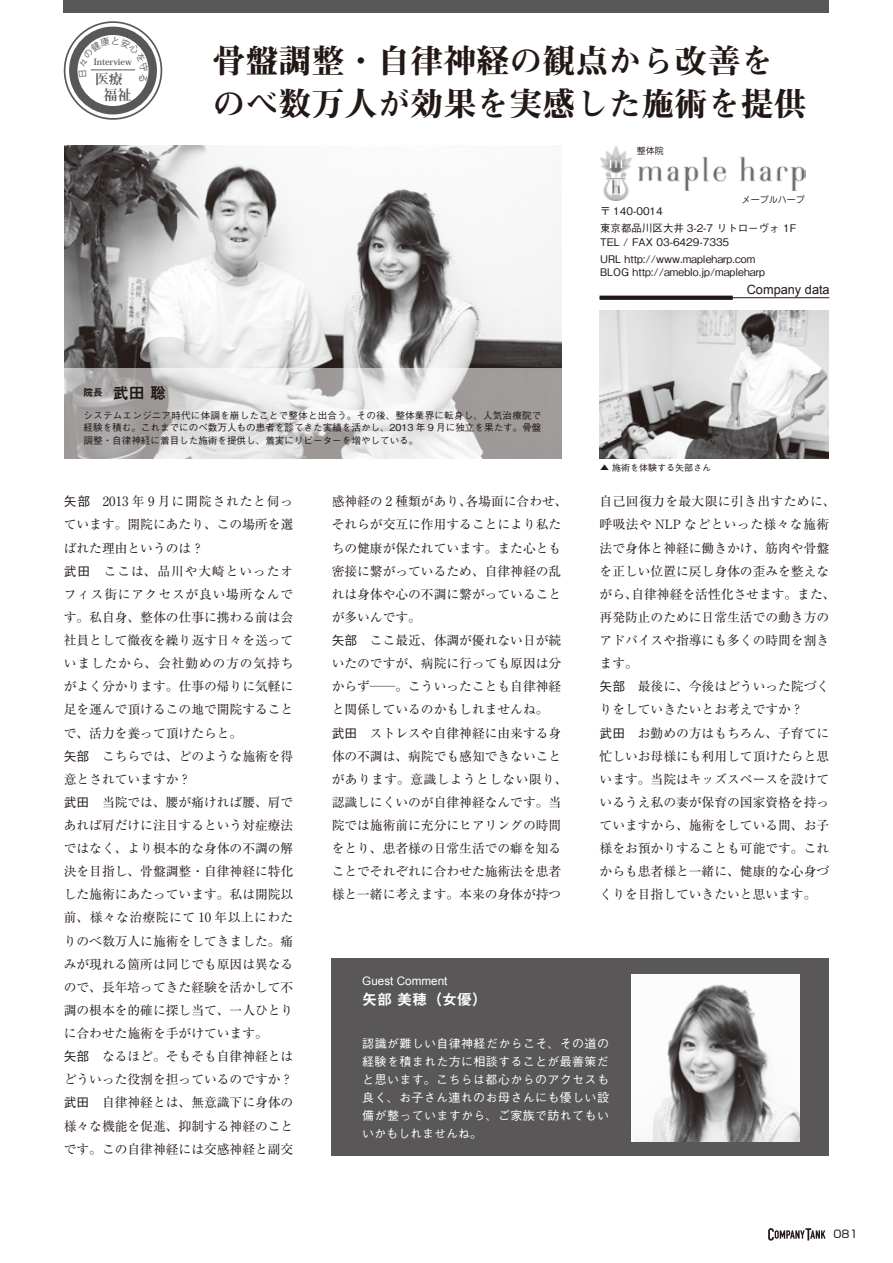
<style>
.page{position:relative;width:893px;height:1263px;background:#fff}
.page>*{position:absolute;margin:0;border:0;box-sizing:border-box;transform-origin:0 0}
.t1{font:33px/42.5px "Midashi Min Pro MA31";color:#221815}
.t2{font:15px "Midashi Go Pro MB31";color:#fff}
.t3{font:700 13.8px/15.5px "Koz Min Pro";color:#595757}
.t4{font:12.75px/23.1px "Ryumin Pro";color:#221815}
.t5{font:12.75px "Arial";color:#221815}
.t6{font:500 12px/18px "Gothic BBB Pro";letter-spacing:.03em;color:#fff;text-align:justify}
.t7{font:11.7px "Arial";color:#fff}
.t8{font:10.65px "Shin Go Pro";color:#221815}
.t9{font:500 10.5px/17px "Gothic BBB Pro";color:#221815}
.t10{font:9.75px "Midashi Go Pro MB31";color:#221815}
.t11{font:500 9.6px/12.8px "Gothic BBB Pro";color:#221815;text-align:justify}
.t12{font:500 9px "Gothic BBB Pro";color:#221815}
.t13{font:9px "Jun 201 Pro";color:#221815}
.t14{font:700 8.55px "Koz Min Pro";color:#595757}
.s1{font-size:15.9px}
.s2{font-family:"Gothic BBB Pro";font-weight:500}
</style>
<div class="page">
<div style="left:64px;top:0;width:765px;height:13px;background:#595757"></div>
<svg style="left:65px;top:22px;width:96px;height:97px"></svg>
<div style="left:64px;top:21px;width:98px;height:99px;border:2px solid #595757;border-radius:50%"></div>
<svg style="left:73px;top:31px;width:80px;height:79px"></svg>
<div style="left:69px;top:27px;width:88px;height:87px;border:8px solid #595757;border-radius:50%"></div>
<div style="left:332px;top:958px;width:497px;height:197px;background:#595757"></div>
<img style="left:65px;top:146px;width:496px;height:222px">
<img style="left:600px;top:310px;width:228px;height:149px">
<img style="left:631px;top:974px;width:169px;height:167px">
<hr style="left:600px;top:297px;width:229px;height:1px;background:#221815">
<svg style="left:600px;top:296px;width:133px;height:4px"></svg>
<img style="left:600px;top:146px;width:31px;height:54px">
<img style="left:638px;top:156px;width:168px;height:34px">
<svg style="left:64px;top:368px;width:497px;height:91px"></svg>
<svg style="left:768px;top:1228px;width:58px;height:12px"></svg>
<svg style="left:79px;top:36px;width:70px;height:46px"></svg>
<p class="t14" style="left:94px;top:56px;width:39px">Interview</p>
<p class="t3" style="left:104px;top:71px;width:29px;text-indent:-9px">医療福祉</p>
<h1 class="t1" style="left:213px;top:37px;width:596px">骨盤調整・自律神経の観点から改善をのべ数万人が効果を実感した施術を提供</h1>
<p class="t13" style="left:637px;top:143px;width:28px">整体院</p>
<p class="t13" style="left:742px;top:193px;width:64px">メープルハープ</p>
<p class="t9" style="left:600px;top:201px;width:198px">〒 140-0014 　<br>東京都品川区大井 3-2-7 リトローヴォ 1F</p>
<p class="t9" style="left:600px;top:232px;width:157px">TEL / FAX 03-6429-7335<br>URL http://www.mapleharp.com</p>
<p class="t9" style="left:600px;top:263px;width:166px">BLOG http://ameblo.jp/mapleharp</p>
<p class="t5" style="left:747px;top:281px;width:84px">Company data</p>
<p class="t10" style="left:84px;top:385px;width:84px">院長　<span class="s1">武田 聡</span></p>
<p class="t11" style="left:84px;top:407px;width:459px">システムエンジニア時代に体調を崩したことで整体と出合う。その後、整体業界に転身し、人気治療院で経験を積む。これまでにのべ数万人もの患者を診てきた実績を活かし、2013 年 9 月に独立を果たす。骨盤調整・自律神経に着目した施術を提供し、着実にリピーターを増やしている。</p>
<p class="t12" style="left:600px;top:460px;width:112px">▲ 施術を体験する矢部さん</p>
<p class="t4" style="left:64px;top:489px;width:231px"><span class="s2">矢部</span>　2013 年 9 月に開院されたと伺っています。開院にあたり、この場所を選ばれた理由というのは？<br><span class="s2">武田</span>　ここは、品川や大崎といったオフィス街にアクセスが良い場所なんです。私自身、整体の仕事に携わる前は会社員として徹夜を繰り返す日々を送っていましたから、会社勤めの方の気持ちがよく分かります。仕事の帰りに気軽に足を運んで頂けるこの地で開院することで、活力を養って頂けたらと。<br><span class="s2">矢部</span>　こちらでは、どのような施術を得意とされていますか？<br><span class="s2">武田</span>　当院では、腰が痛ければ腰、肩であれば肩だけに注目するという対症療法ではなく、より根本的な身体の不調の解決を目指し、骨盤調整・自律神経に特化した施術にあたっています。私は開院以前、様々な治療院にて 10 年以上にわたりのべ数万人に施術をしてきました。痛みが現れる箇所は同じでも原因は異なるので、長年培ってきた経験を活かして不調の根本を的確に探し当て、一人ひとりに合わせた施術を手がけています。<br><span class="s2">矢部</span>　なるほど。そもそも自律神経とはどういった役割を担っているのですか？<span class="s2">武田</span>　自律神経とは、無意識下に身体の様々な機能を促進、抑制する神経のことです。この自律神経には交感神経と副交</p>
<p class="t4" style="left:332px;top:489px;width:237px">感神経の 2 種類があり、各場面に合わせ、それらが交互に作用することにより私たちの健康が保たれています。また心とも密接に繋がっているため、自律神経の乱れは身体や心の不調に繋がっていることが多いんです。<br><span class="s2">矢部</span>　ここ最近、体調が優れない日が続いたのですが、病院に行っても原因は分からず─。こういったことも自律神経と関係しているのかもしれませんね。<br><span class="s2">武田</span>　ストレスや自律神経に由来する身体の不調は、病院でも感知できないことがあります。意識しようとしない限り、認識しにくいのが自律神経なんです。当院では施術前に充分にヒアリングの時間をとり、患者様の日常生活での癖を知ることでそれぞれに合わせた施術法を患者様と一緒に考えます。本来の身体が持つ</p>
<p class="t4" style="left:600px;top:489px;width:237px">自己回復力を最大限に引き出すために、呼吸法や NLP などといった様々な施術法で身体と神経に働きかけ、筋肉や骨盤を正しい位置に戻し身体の歪みを整えながら、自律神経を活性化させます。また、再発防止のために日常生活での動き方のアドバイスや指導にも多くの時間を割きます。<br><span class="s2">矢部</span>　最後に、今後はどういった院づくりをしていきたいとお考えですか？<br><span class="s2">武田</span>　お勤めの方はもちろん、子育てに忙しいお母様にも利用して頂けたらと思います。当院はキッズスペースを設けているうえ私の妻が保育の国家資格を持っていますから、施術をしている間、お子様をお預かりすることも可能です。これからも患者様と一緒に、健康的な心身づくりを目指していきたいと思います。</p>
<p class="t7" style="left:362px;top:974px;width:87px">Guest Comment</p>
<p class="t2" style="left:362px;top:987px;width:126px">矢部 美穂（女優）</p>
<p class="t6" style="left:362px;top:1033px;width:248px">認識が難しい自律神経だからこそ、その道の経験を積まれた方に相談することが最善策だと思います。こちらは都心からのアクセスも良く、お子さん連れのお母さんにも優しい設備が整っていますから、ご家族で訪れてもいいかもしれませんね。</p>
<p class="t8" style="left:833px;top:1225px;width:26px">081</p>
</div>
